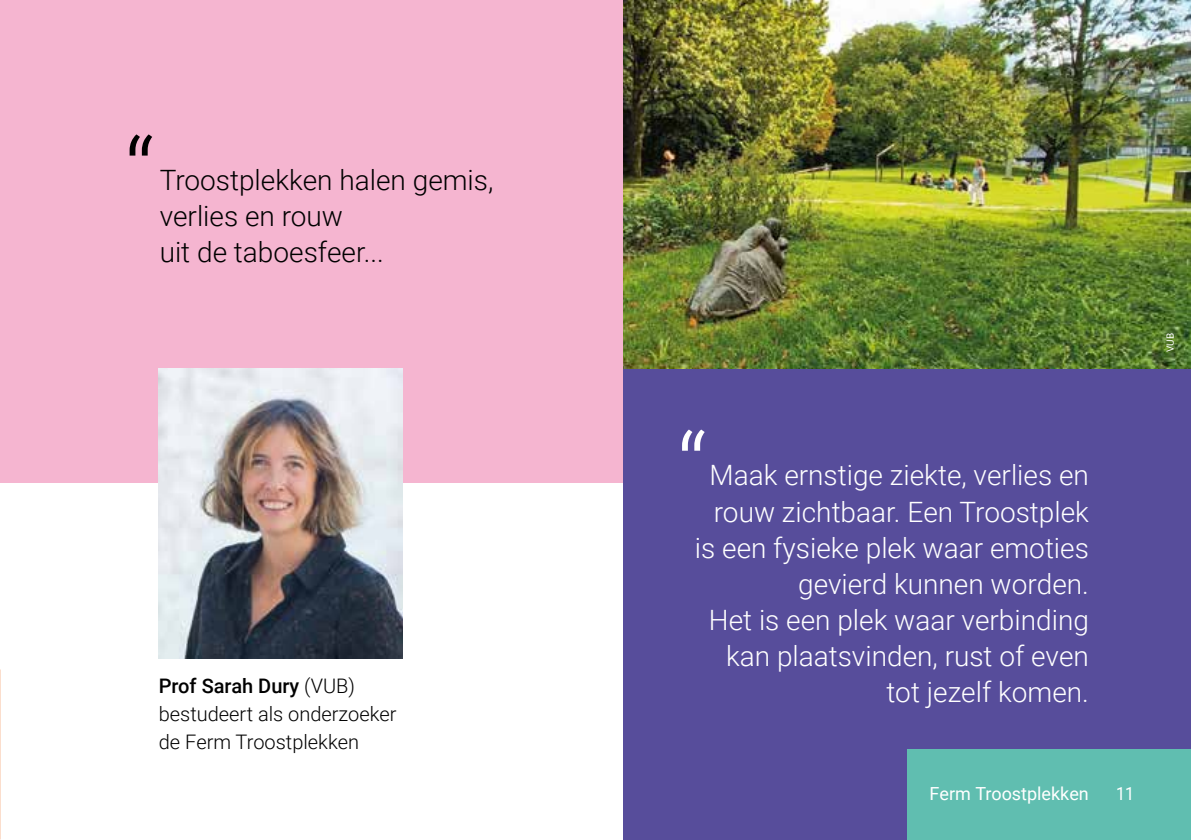
<style>
.page{position:relative;width:1191px;height:840px;background:#fff}
.page>*{position:absolute;margin:0;border:0;box-sizing:border-box;transform-origin:0 0}
.t1{font:300 100px "Roboto";color:#000}
.t2{font:300 100px "Roboto";color:#fff}
.t3{font:300 28px/36px "Roboto";color:#fff;text-align:right}
.t4{font:300 28px/36px "Roboto";color:#000}
.t5{font:300 20px/28px "Roboto";color:#000}
.t6{font:18px "Roboto";color:#fff}
.t7{font:18px "Roboto";color:#fff;scale:.9 1}
.t8{font:10px "Roboto";color:#fff}
.s1{font-weight:500}
</style>
<div class="page">
<div style="left:0;top:0;width:850px;height:482px;background:#f5b5d0"></div>
<div style="left:624px;top:0;width:567px;height:839px;background:#574d9b"></div>
<img style="left:159px;top:369px;width:244px;height:289px">
<img style="left:624px;top:0;width:567px;height:369px">
<div style="left:907px;top:748px;width:284px;height:91px;background:#60beb0"></div>
<h1 class="t1" style="left:125px;top:105px;width:31px">“</h1>
<p class="t4" style="left:160px;top:161px;width:335px">Troostplekken halen gemis, verlies en rouw<br>uit de taboesfeer...</p>
<p class="t5" style="left:159px;top:670px;width:239px"><span class="s1">Prof Sarah Dury</span> (VUB) bestudeert als onderzoeker de Ferm Troostplekken</p>
<h1 class="t2" style="left:677px;top:399px;width:31px">“</h1>
<p class="t3" style="left:695px;top:456px;width:395px">Maak ernstige ziekte, verlies en rouw zichtbaar. Een Troostplek is een fysieke plek waar emoties gevierd kunnen worden.<br>Het is een plek waar verbinding kan plaatsvinden, rust of even tot jezelf komen.</p>
<p class="t6" style="left:929px;top:780px;width:161px">Ferm Troostplekken</p>
<p class="t7" style="left:1116px;top:780px;width:22px">11</p>
<p class="t8" style="left:1163px;top:351px;width:21px;rotate:-90deg">VUB</p>
</div>
